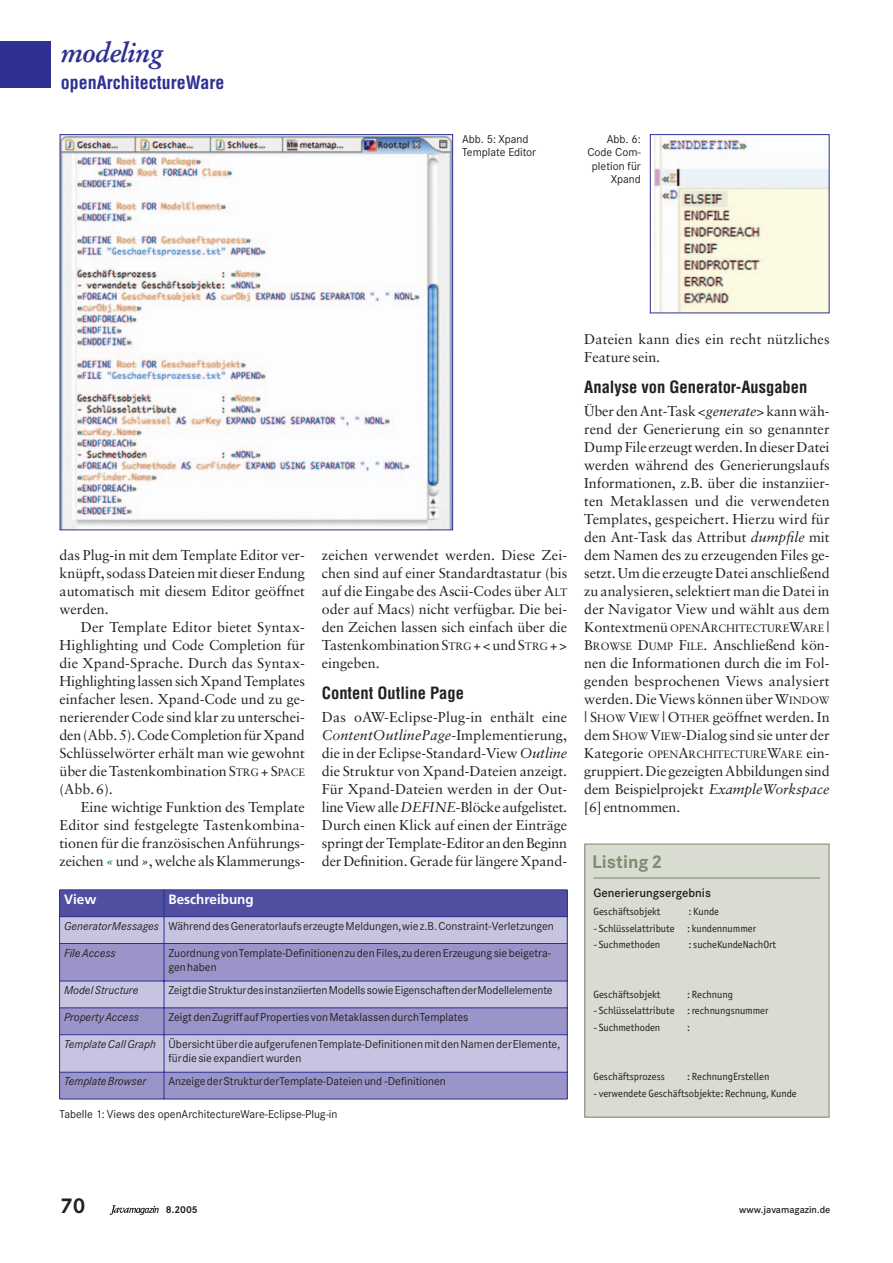
<style>
.page{position:relative;width:893px;height:1263px;background:#fff}
.page>*{position:absolute;margin:0;border:0;box-sizing:border-box;transform-origin:0 0}
.t1{font:italic 700 27px "Stempel Garamond";letter-spacing:-.03em;color:#2e3092}
.t2{font:700 21px "Corporate SBQ";color:#231f20}
.t3{font:700 condensed 18px "Helvetica";color:#2e3092}
.t4{font:700 18px "Corporate SBQ";color:#818c6f}
.t5{font:700 condensed 16.5px "Helvetica";color:#231f20}
.t6{font:14.25px/18px "Sabon";color:#231f20;text-align:justify}
.t7{font:700 13.5px "Frutiger";color:#fff}
.t8{font:500 12px "Corporate SBQ";color:#231f20}
.t9{font:11.25px/13.6px "Corporate SBQ";color:#231f20}
.t10{font:italic 11.25px "Corporate SBQ";color:#231f20}
.t11{font:10.65px "Sabon";color:#231f20}
.t12{font:10.5px "Officina Sans";color:#231f20}
.t13{font:500 9.75px "Corporate SBQ";color:#231f20}
.t14{font:700 9.75px "Corporate SBQ";color:#231f20}
.s1{font-size:10.65px}
.s2{font-style:italic;color:#006d57}
.s3{font-style:italic}
.s4{font-size:14.25px}
</style>
<div class="page">
<div style="left:0;top:41px;width:51px;height:47px;background:#2e3092"></div>
<svg style="left:110px;top:1205px;width:49px;height:10px"></svg>
<img style="left:62px;top:136px;width:389px;height:392px">
<div style="left:60px;top:134px;width:393px;height:396px;border:1px solid #2e3092"></div>
<img style="left:654px;top:137px;width:173px;height:174px">
<div style="left:649px;top:134px;width:180px;height:179px;border:1px solid #2e3092"></div>
<div style="left:584px;top:844px;width:245px;height:273px;background:#d8dcd1"></div>
<div style="left:584px;top:844px;width:245px;height:274px;border:1px solid #818c6f"></div>
<hr style="left:593px;top:877px;width:227px;height:2px;background:#818c6f">
<div style="left:60px;top:890px;width:104px;height:27px;background:#504fa1"></div>
<div style="left:164px;top:890px;width:403px;height:27px;background:#504fa1"></div>
<div style="left:60px;top:917px;width:104px;height:26px;background:#c6c4e1"></div>
<div style="left:164px;top:917px;width:403px;height:26px;background:#c6c4e1"></div>
<div style="left:60px;top:943px;width:104px;height:38px;background:#9a94c8"></div>
<div style="left:164px;top:943px;width:403px;height:38px;background:#9a94c8"></div>
<div style="left:60px;top:981px;width:104px;height:27px;background:#c6c4e1"></div>
<div style="left:164px;top:981px;width:403px;height:27px;background:#c6c4e1"></div>
<div style="left:60px;top:1008px;width:104px;height:27px;background:#9a94c8"></div>
<div style="left:164px;top:1008px;width:403px;height:27px;background:#9a94c8"></div>
<div style="left:60px;top:1035px;width:104px;height:37px;background:#c6c4e1"></div>
<div style="left:164px;top:1035px;width:403px;height:37px;background:#c6c4e1"></div>
<div style="left:60px;top:1072px;width:104px;height:27px;background:#9a94c8"></div>
<div style="left:164px;top:1072px;width:403px;height:27px;background:#9a94c8"></div>
<hr style="left:59px;top:890px;width:1px;height:209px;background:#2e3092">
<hr style="left:164px;top:890px;width:1px;height:209px;background:#2e3092">
<hr style="left:567px;top:890px;width:1px;height:209px;background:#2e3092">
<hr style="left:60px;top:890px;width:507px;height:1px;background:#2e3092">
<hr style="left:60px;top:916px;width:507px;height:1px;background:#2e3092">
<hr style="left:60px;top:943px;width:507px;height:1px;background:#2e3092">
<hr style="left:60px;top:981px;width:507px;height:1px;background:#2e3092">
<hr style="left:60px;top:1008px;width:507px;height:1px;background:#2e3092">
<hr style="left:60px;top:1034px;width:507px;height:1px;background:#2e3092">
<hr style="left:60px;top:1072px;width:507px;height:1px;background:#2e3092">
<hr style="left:60px;top:1099px;width:507px;height:1px;background:#2e3092">
<h1 class="t1" style="left:61px;top:41px;width:104px">modeling</h1>
<p class="t3" style="left:61px;top:75px;width:165px">openArchitectureWare</p>
<p class="t9" style="left:462px;top:133px;width:76px">Abb. 5: Xpand<br>Template Editor</p>
<p class="t9" style="left:587px;top:133px;width:55px;text-align:right">Abb. 6:<br>Code Com&shy;pletion für<br>Xpand</p>
<p class="t6" style="left:60px;top:547px;width:247px">das Plug-in mit dem Template Editor ver&shy;knüpft, sodass Dateien mit dieser Endung automatisch mit diesem Editor geöffnet werden.</p>
<p class="t6" style="left:60px;top:619px;width:247px;text-indent:21px">Der Template Editor bietet Syntax-Highlighting und Code Completion für die Xpand-Sprache. Durch das Syntax-Highlighting lassen sich Xpand Templates einfacher lesen. Xpand-Code und zu ge&shy;nerierender Code sind klar zu unterschei&shy;den (Abb. 5). Code Completion für Xpand Schlüsselwörter erhält man wie gewohnt über die Tastenkombination S<span class="s1">TRG</span> + S<span class="s1">PACE </span>(Abb. 6).</p>
<p class="t6" style="left:60px;top:799px;width:247px;text-indent:21px">Eine wichtige Funktion des Template Editor sind festgelegte Tastenkombina&shy;tionen für die französischen Anführungs&shy;zeichen <span class="s2">«</span> und <span class="s3">»</span>, welche als Klammerungs-</p>
<p class="t6" style="left:322px;top:547px;width:247px">zeichen verwendet werden. Diese Zei&shy;chen sind auf einer Standardtastatur (bis auf die Eingabe des Ascii-Codes über A<span class="s1">LT </span>oder auf Macs) nicht verfügbar. Die bei&shy;den Zeichen lassen sich einfach über die Tastenkombination S<span class="s1">TRG</span> + &lt;und S<span class="s1">TRG</span> + &gt; eingeben.</p>
<p class="t5" style="left:322px;top:687px;width:144px">Content Outline Page</p>
<p class="t6" style="left:322px;top:709px;width:247px">Das oAW-Eclipse-Plug-in enthält eine <span class="s3">ContentOutlinePage</span>-Implementierung, die in der Eclipse-Standard-View <span class="s3">Outline </span>die Struktur von Xpand-Dateien anzeigt.<br>Für Xpand-Dateien werden in der Out&shy;line View alle <span class="s3">DEFINE</span>-Blöcke aufgelistet.<br>Durch einen Klick auf einen der Einträge springt der Template-Editor an den Beginn der Definition. Gerade für längere Xpand-</p>
<p class="t7" style="left:64px;top:894px;width:34px">View</p>
<p class="t7" style="left:168px;top:894px;width:87px">Beschreibung</p>
<p class="t9" style="left:64px;top:920px;width:491px"><span class="s3">GeneratorMessages</span> Während des Generatorlaufs erzeugte Meldungen,wie z.B. Constraint-Verletzungen</p>
<p class="t10" style="left:64px;top:948px;width:53px">File Access</p>
<p class="t9" style="left:168px;top:947px;width:384px;line-height:14.2px">Zuordnung von Template-Definitionen zu den Files,zu deren Erzeugung sie beigetra&shy;gen haben</p>
<p class="t10" style="left:64px;top:986px;width:76px">Model Structure</p>
<p class="t9" style="left:168px;top:984px;width:385px">Zeigt die Strukturdes instanziierten Modells sowie Eigenschaften derModellelemente</p>
<p class="t10" style="left:64px;top:1013px;width:76px">Property Access</p>
<p class="t9" style="left:168px;top:1011px;width:301px">Zeigt den ZugriffaufProperties von Metaklassen durch Templates</p>
<p class="t9" style="left:168px;top:1038px;width:393px;line-height:14.2px;text-indent:-104px"><span class="s3">Template Call Graph</span> Übersicht überdie aufgerufenen Template-Definitionen mit den Namen derElemente, fürdie sie expandiert wurden</p>
<p class="t10" style="left:64px;top:1077px;width:84px">Template Browser</p>
<p class="t9" style="left:168px;top:1076px;width:279px">Anzeige derStrukturderTemplate-Dateien und -Definitionen</p>
<p class="t9" style="left:60px;top:1108px;width:279px">Tabelle 1: Views des openArchitectureWare-Eclipse-Plug-in</p>
<p class="t6" style="left:584px;top:331px;width:247px">Dateien kann dies ein recht nützliches<br>Feature sein.</p>
<p class="t5" style="left:584px;top:381px;width:224px">Analyse von Generator-Ausgaben</p>
<p class="t6" style="left:584px;top:403px;width:247px">Über den Ant-Task <span class="s3">&lt;generate&gt;</span>kann wäh&shy;rend der Generierung ein so genannter Dump File erzeugt werden. In dieser Datei werden während des Generierungslaufs Informationen, z.B. über die instanziier&shy;ten Metaklassen und die verwendeten Templates, gespeichert. Hierzu wird für den Ant-Task das Attribut <span class="s3">dumpfile</span> mit dem Namen des zu erzeugenden Files ge&shy;setzt. Um die erzeugte Datei anschließend zu analysieren, selektiert man die Datei in der Navigator View und wählt aus dem</p>
<p class="t11" style="left:584px;top:623px;width:247px"><span class="s4">Kontextmenü</span> OPEN<span class="s4">A</span>RCHITECTURE<span class="s4">W</span>ARE <span class="s4">|</span></p>
<p class="t6" style="left:584px;top:637px;width:247px">B<span class="s1">ROWSE</span> D<span class="s1">UMP</span> F<span class="s1">ILE</span>. Anschließend kön&shy;nen die Informationen durch die im Fol&shy;genden besprochenen Views analysiert werden. Die Views können über W<span class="s1">INDOW </span>| S<span class="s1">HOW</span> V<span class="s1">IEW</span> | O<span class="s1">THER</span> geöffnet werden. In dem S<span class="s1">HOW</span> V<span class="s1">IEW</span><span class="s3">-</span>Dialog sind sie unter der</p>
<p class="t11" style="left:584px;top:749px;width:247px"><span class="s4">Kategorie</span> OPEN<span class="s4">A</span>RCHITECTURE<span class="s4">W</span>ARE <span class="s4">ein-</span></p>
<p class="t6" style="left:584px;top:763px;width:247px">gruppiert. Die gezeigten Abbildungen sind dem Beispielprojekt <span class="s3">ExampleWorkspace </span>[6] entnommen.</p>
<p class="t4" style="left:592px;top:855px;width:72px">Listing 2</p>
<p class="t8" style="left:593px;top:888px;width:119px">Generierungsergebnis</p>
<p class="t12" style="left:593px;top:908px;width:69px">Geschäftsobjekt</p>
<p class="t12" style="left:688px;top:908px;width:32px">: Kunde</p>
<p class="t12" style="left:593px;top:924px;width:164px">- Schlüsselattribute : kundennummer</p>
<p class="t12" style="left:593px;top:941px;width:68px">- Suchmethoden</p>
<p class="t12" style="left:688px;top:941px;width:89px">: sucheKundeNachOrt</p>
<p class="t12" style="left:593px;top:990px;width:69px">Geschäftsobjekt</p>
<p class="t12" style="left:687px;top:990px;width:47px">: Rechnung</p>
<p class="t12" style="left:593px;top:1007px;width:176px">- Schlüsselattribute : rechnungsnummer</p>
<p class="t12" style="left:593px;top:1023px;width:68px">- Suchmethoden</p>
<p class="t12" style="left:687px;top:1023px;width:5px">:</p>
<p class="t12" style="left:593px;top:1073px;width:73px">Geschäftsprozess</p>
<p class="t12" style="left:687px;top:1073px;width:84px">: RechnungErstellen</p>
<p class="t12" style="left:593px;top:1089px;width:205px">- verwendete Geschäftsobjekte: Rechnung, Kunde</p>
<h2 class="t2" style="left:60px;top:1198px;width:27px">70</h2>
<p class="t14" style="left:166px;top:1206px;width:33px">8.2005</p>
<p class="t13" style="left:739px;top:1206px;width:93px">www.javamagazin.de</p>
</div>
